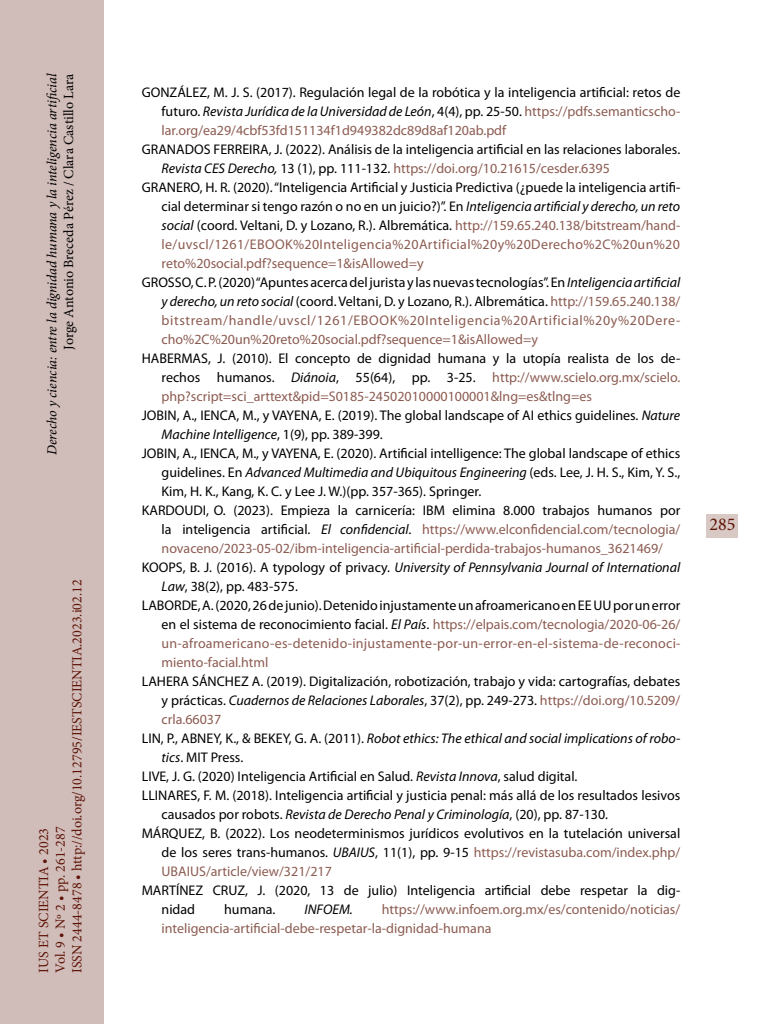
<style>
.page{position:relative;width:768px;height:1024px;background:#fff}
.page>*{position:absolute;margin:0;border:0;box-sizing:border-box;transform-origin:0 0}
.t1{font:18px "Minion Pro";color:#5d1305}
._80_bibliografía{font:14px/19px "Myriad Pro";color:#000;text-align:justify}
._80_bibliografía-2{font:14px/19px "Myriad Pro";color:#8c5c52;text-align:justify}
._80_bibliografía-3{font:italic 14px/19px "Myriad Pro";color:#000}
.t2{font:14px/16.8px "Minion Pro";color:#5d1305}
.t3{font:italic 14px "Minion Pro";letter-spacing:-.005em;color:#000}
.t4{font:14px "Minion Pro";color:#000}
.s1{font-style:italic}
.s2{color:#8c5c52}
.s3{color:#000}
.s4{font-style:italic;color:#000}
.s5{font-style:normal}
</style>
<div class="page">
<div style="left:0;top:0;width:103px;height:1024px;background:#d0bcb9"></div>
<div style="left:707px;top:514px;width:31px;height:24px;background:#d9c9c5"></div>
<p class="t3" style="left:42px;top:455px;width:383px;rotate:-90deg">Derecho y ciencia: entre la dignidad humana y la inteligencia artificial</p>
<p class="t4" style="left:59px;top:350px;width:277px;rotate:-90deg">Jorge Antonio Breceda Pérez / Clara Castillo Lara</p>
<p class="t2" style="left:35px;top:973px;width:395px;rotate:-90deg">IUS ET SCIENTIA • 2023<br>Vol. 9 • Nº 2 • pp. 261-287<br>ISSN 2444-8478 • http://doi.org/10.12795/IESTSCIENTIA.2023.i02.12</p>
<p class="_80_bibliografía" style="left:162px;top:83px;width:520px;text-indent:-20px">GONZÁLEZ, M. J. S. (2017). Regulación legal de la robótica y la inteligencia artificial: retos de futuro. <span class="s1">Revista Jurídica de la Universidad de León</span>, 4(4), pp. 25-50. <span class="s2">https://pdfs.semanticscho&shy;lar.org/ea29/4cbf53fd151134f1d949382dc89d8af120ab.pdf</span></p>
<p class="_80_bibliografía" style="left:162px;top:140px;width:520px;text-indent:-20px">GRANADOS FERREIRA, J. (2022). Análisis de la inteligencia artificial en las relaciones laborales.<br><span class="s1">Revista CES Derecho,</span> 13 (1), pp. 111-132. <span class="s2">https://doi.org/10.21615/cesder.6395</span></p>
<p class="_80_bibliografía" style="left:162px;top:178px;width:520px;text-indent:-20px">GRANERO, H. R. (2020). “Inteligencia Artificial y Justicia Predictiva (¿puede la inteligencia artifi&shy;cial determinar si tengo razón o no en un juicio?)”. En <span class="s1">Inteligencia artificial y derecho, un reto social</span> (coord. Veltani, D. y Lozano, R.). Albremática. <span class="s2">http://159.65.240.138/bitstream/hand&shy;le/uvscl/1261/EBOOK%20Inteligencia%20Artificial%20y%20Derecho%2C%20un%20 reto%20social.pdf?sequence=1&amp;isAllowed=y</span></p>
<p class="_80_bibliografía-2" style="left:162px;top:273px;width:520px;text-indent:-20px"><span class="s3">GROSSO, C. P. (2020) “Apuntes acerca del jurista y las nuevas tecnologías”. En</span> <span class="s4">Inteligencia artificial y derecho, un reto social</span> <span class="s3">(coord. Veltani, D. y Lozano, R.). Albremática.</span> http://159.65.240.138/ bitstream/handle/uvscl/1261/EBOOK%20Inteligencia%20Artificial%20y%20Dere&shy;cho%2C%20un%20reto%20social.pdf?sequence=1&amp;isAllowed=y</p>
<p class="_80_bibliografía" style="left:162px;top:349px;width:520px;text-indent:-20px">HABERMAS, J. (2010). El concepto de dignidad humana y la utopía realista de los de&shy;rechos humanos. <span class="s1">Diánoia</span>, 55(64), pp. 3-25. <span class="s2">http://www.scielo.org.mx/scielo. php?script=sci_arttext&amp;pid=S0185-24502010000100001&amp;lng=es&amp;tlng=es</span></p>
<p class="_80_bibliografía" style="left:162px;top:406px;width:520px;text-indent:-20px">JOBIN, A., IENCA, M., y VAYENA, E. (2019). The global landscape of AI ethics guidelines. <span class="s1">Nature<br>Machine Intelligence</span>, 1(9), pp. 389-399.</p>
<p class="_80_bibliografía" style="left:162px;top:444px;width:520px;text-indent:-20px">JOBIN, A., IENCA, M., y VAYENA, E. (2020). Artificial intelligence: The global landscape of ethics guidelines. En <span class="s1">Advanced Multimedia and Ubiquitous Engineering</span> (eds. Lee, J. H. S., Kim, Y. S., Kim, H. K., Kang, K. C. y Lee J. W.)(pp. 357-365). Springer.</p>
<p class="_80_bibliografía-2" style="left:162px;top:501px;width:520px;text-indent:-20px"><span class="s3">KARDOUDI, O. (2023). Empieza la carnicería: IBM elimina 8.000 trabajos humanos por la inteligencia artificial.</span> <span class="s4">El confidencial</span><span class="s3">.</span> https://www.elconfidencial.com/tecnologia/ novaceno/2023-05-02/ibm-inteligencia-artificial-perdida-trabajos-humanos_3621469/</p>
<p class="_80_bibliografía" style="left:162px;top:558px;width:520px;text-indent:-20px">KOOPS, B. J. (2016). A typology of privacy. <span class="s1">University of Pennsylvania Journal of International<br>Law</span>, 38(2), pp. 483-575.</p>
<p class="_80_bibliografía-2" style="left:162px;top:596px;width:520px;text-indent:-20px"><span class="s3">LABORDE, A. (2020, 26 de junio). Detenido injustamente un afroamericano en EE UU por un error en el sistema de reconocimiento facial.</span> <span class="s4">El País</span><span class="s3">.</span> https://elpais.com/tecnologia/2020-06-26/ un-afroamericano-es-detenido-injustamente-por-un-error-en-el-sistema-de-reconoci&shy;miento-facial.html</p>
<p class="_80_bibliografía" style="left:162px;top:672px;width:520px;text-indent:-20px">LAHERA SÁNCHEZ A. (2019). Digitalización, robotización, trabajo y vida: cartografías, debates y prácticas. <span class="s1">Cuadernos de Relaciones Laborales</span>, 37(2), pp. 249-273. <span class="s2">https://doi.org/10.5209/ crla.66037</span></p>
<p class="_80_bibliografía-3" style="left:162px;top:729px;width:520px;text-indent:-20px"><span class="s5">LIN, P., ABNEY, K., &amp; BEKEY, G. A. (2011).</span> Robot ethics: The ethical and social implications of robo&shy;tics<span class="s5">. MIT Press.</span></p>
<p class="_80_bibliografía" style="left:142px;top:767px;width:437px">LIVE, J. G. (2020) Inteligencia Artificial en Salud. <span class="s1">Revista Innova</span>, salud digital.</p>
<p class="_80_bibliografía" style="left:162px;top:786px;width:520px;text-indent:-20px">LLINARES, F. M. (2018). Inteligencia artificial y justicia penal: más allá de los resultados lesivos causados por robots. <span class="s1">Revista de Derecho Penal y Criminología</span>, (20), pp. 87-130.</p>
<p class="_80_bibliografía" style="left:162px;top:824px;width:520px;text-indent:-20px">MÁRQUEZ, B. (2022). Los neodeterminismos jurídicos evolutivos en la tutelación universal de los seres trans-humanos. <span class="s1">UBAIUS</span>, 11(1), pp. 9-15 <span class="s2">https://revistasuba.com/index.php/ UBAIUS/article/view/321/217</span></p>
<p class="_80_bibliografía" style="left:162px;top:881px;width:520px;text-indent:-20px">MARTÍNEZ CRUZ, J. (2020, 13 de julio) Inteligencia artificial debe respetar la dig&shy;nidad</p>
<p class="_80_bibliografía-2" style="left:162px;top:900px;width:520px;text-indent:220px">https://www.infoem.org.mx/es/contenido/noticias/ inteligencia-artificial-debe-respetar-la-dignidad-humana</p>
<p class="_80_bibliografía" style="left:224px;top:900px;width:53px">humana.</p>
<p class="_80_bibliografía-3" style="left:305px;top:900px;width:50px">INFOEM.</p>
<p class="t1" style="left:709px;top:512px;width:27px">285</p>
</div>
